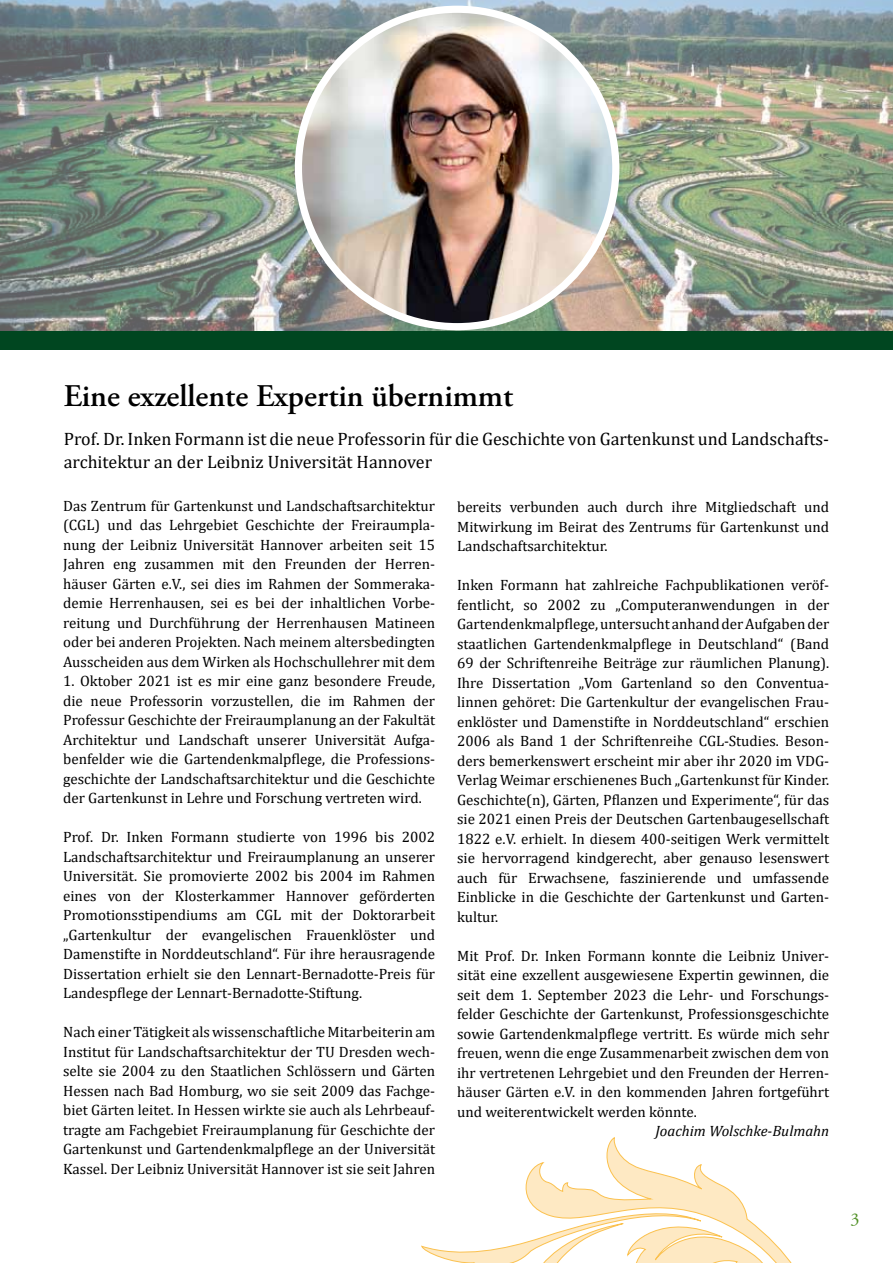
<style>
.page{position:relative;width:893px;height:1263px;background:#fff}
.page>*{position:absolute;margin:0;border:0;box-sizing:border-box;transform-origin:0 0}
.t1{font:600 31.5px "Adobe Garamond Pro";color:#000}
.t2{font:18px/22.5px "Cambria";color:#000}
.t3{font:18px "Adobe Garamond Pro";color:#509025}
.t4{font:15px/19.5px "Cambria";color:#000;text-align:justify}
.t5{font:italic 15px "Cambria";color:#000}
</style>
<div class="page">
<svg style="left:421px;top:1137px;width:371px;height:126px"></svg>
<img style="left:0;top:0;width:893px;height:332px">
<img style="left:298px;top:9px;width:318px;height:318px;border-radius:159px">
<div style="left:295px;top:6px;width:324px;height:324px;border:7px solid #fff;border-radius:50%"></div>
<div style="left:0;top:332px;width:893px;height:18px;background:#004620"></div>
<h1 class="t1" style="left:64px;top:377px;width:451px">Eine exzellente Expertin übernimmt</h1>
<p class="t2" style="left:64px;top:428px;width:767px">Prof. Dr. Inken Formann ist die neue Professorin für die Geschichte von Gartenkunst und Landschafts&shy;architektur an der Leibniz Universität Hannover</p>
<p class="t4" style="left:63px;top:496px;width:374px">Das Zentrum für Gartenkunst und Landschaftsarchitektur (CGL) und das Lehrgebiet Geschichte der Freiraumpla&shy;nung der Leibniz Universität Hannover arbeiten seit 15<br>Jahren eng zusammen mit den Freunden der Herren&shy;häuser Gärten e.V., sei dies im Rahmen der Sommeraka&shy;demie Herrenhausen, sei es bei der inhaltlichen Vorbe&shy;reitung und Durchführung der Herrenhausen Matineen oder bei anderen Projekten. Nach meinem altersbedingten Ausscheiden aus dem Wirken als Hochschullehrer mit dem</p>
<p class="t4" style="left:63px;top:671px;width:374px">1. Oktober 2021 ist es mir eine ganz besondere Freude, die neue Professorin vorzustellen, die im Rahmen der Professur Geschichte der Freiraumplanung an der Fakultät Architektur und Landschaft unserer Universität Aufga&shy;benfelder wie die Gartendenkmalpflege, die Professions&shy;geschichte der Landschaftsarchitektur und die Geschichte der Gartenkunst in Lehre und Forschung vertreten wird.</p>
<p class="t4" style="left:63px;top:827px;width:374px">Prof. Dr. Inken Formann studierte von 1996 bis 2002<br>Landschaftsarchitektur und Freiraumplanung an unserer Universität. Sie promovierte 2002 bis 2004 im Rahmen eines von der Klosterkammer Hannover geförderten Promotionsstipendiums am CGL mit der Doktorarbeit „Gartenkultur der evangelischen Frauenklöster und Damenstifte in Norddeutschland“. Für ihre herausragende Dissertation erhielt sie den Lennart-Bernadotte-Preis für Landespflege der Lennart-Bernadotte-Stiftung.</p>
<p class="t4" style="left:63px;top:1022px;width:374px">Nach einer Tätigkeit als wissenschaftliche Mitarbeiterin am Institut für Landschaftsarchitektur der TU Dresden wech&shy;selte sie 2004 zu den Staatlichen Schlössern und Gärten Hessen nach Bad Homburg, wo sie seit 2009 das Fachge&shy;biet Gärten leitet. In Hessen wirkte sie auch als Lehrbeauf&shy;tragte am Fachgebiet Freiraumplanung für Geschichte der Gartenkunst und Gartendenkmalpflege an der Universität Kassel. Der Leibniz Universität Hannover ist sie seit Jahren</p>
<p class="t4" style="left:457px;top:497px;width:374px">bereits verbunden auch durch ihre Mitgliedschaft und Mitwirkung im Beirat des Zentrums für Gartenkunst und Landschaftsarchitektur.</p>
<p class="t4" style="left:457px;top:575px;width:374px">Inken Formann hat zahlreiche Fachpublikationen veröf&shy;fentlicht, so 2002 zu „Computeranwendungen in der Gartendenkmalpflege, untersucht anhand der Aufgaben der staatlichen Gartendenkmalpflege in Deutschland“ (Band 69 der Schriftenreihe Beiträge zur räumlichen Planung).<br>Ihre Dissertation „Vom Gartenland so den Conventua&shy;linnen gehöret: Die Gartenkultur der evangelischen Frau&shy;enklöster und Damenstifte in Norddeutschland“ erschien 2006 als Band 1 der Schriftenreihe CGL-Studies. Beson&shy;ders bemerkenswert erscheint mir aber ihr 2020 im VDG-Verlag Weimar erschienenes Buch „Gartenkunst für Kinder.<br>Geschichte(n), Gärten, Pflanzen und Experimente“, für das sie 2021 einen Preis der Deutschen Gartenbaugesellschaft 1822 e.V. erhielt. In diesem 400-seitigen Werk vermittelt sie hervorragend kindgerecht, aber genauso lesenswert auch für Erwachsene, faszinierende und umfassende Einblicke in die Geschichte der Gartenkunst und Garten&shy;kultur.</p>
<p class="t4" style="left:457px;top:946px;width:374px">Mit Prof. Dr. Inken Formann konnte die Leibniz Univer&shy;sität eine exzellent ausgewiesene Expertin gewinnen, die seit dem 1. September 2023 die Lehr- und Forschungs&shy;felder Geschichte der Gartenkunst, Professionsgeschichte sowie Gartendenkmalpflege vertritt. Es würde mich sehr freuen, wenn die enge Zusammenarbeit zwischen dem von ihr vertretenen Lehrgebiet und den Freunden der Herren&shy;häuser Gärten e.V. in den kommenden Jahren fortgeführt und weiterentwickelt werden könnte.</p>
<p class="t5" style="left:655px;top:1120px;width:175px">Joachim Wolschke-Bulmahn</p>
<p class="t3" style="left:850px;top:1208px;width:10px">3</p>
</div>
